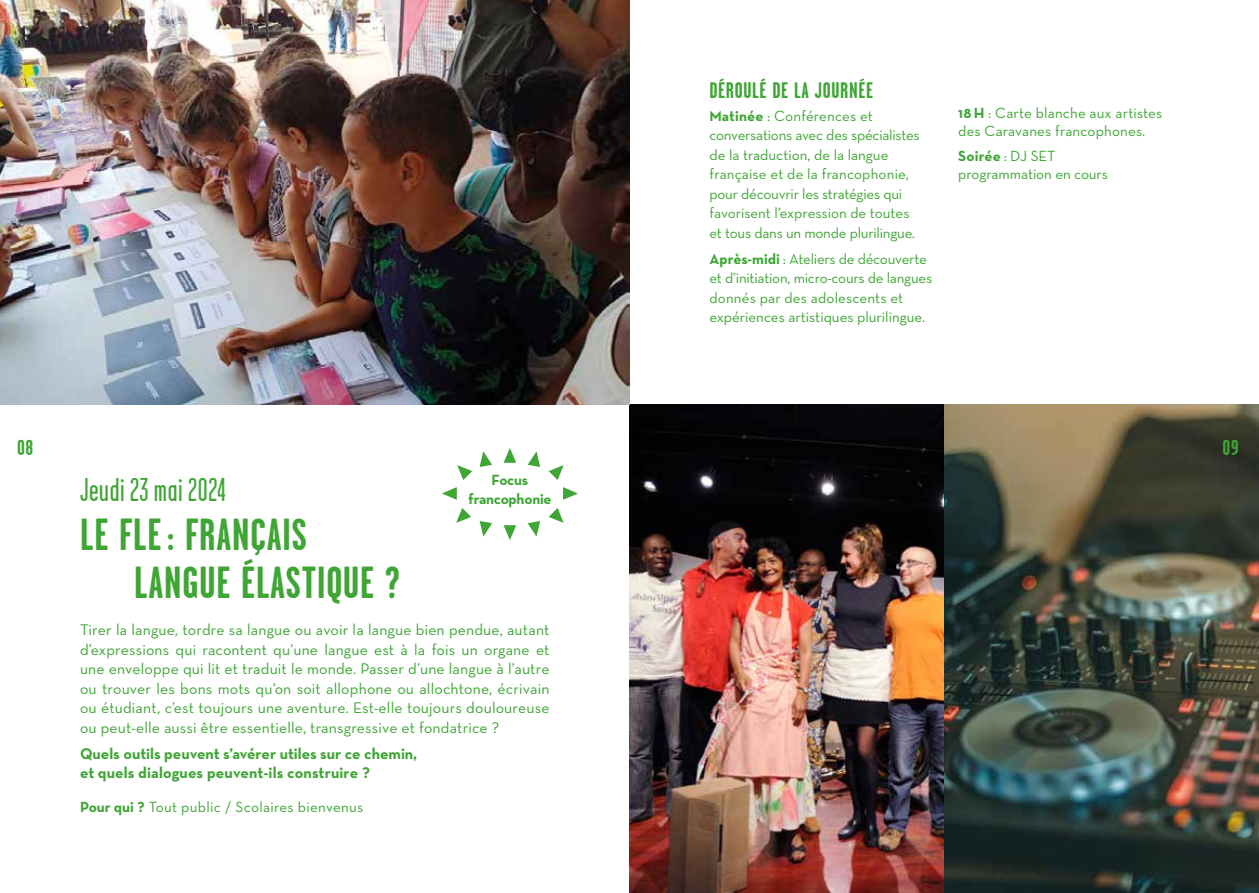
<style>
.page{position:relative;width:1259px;height:893px;background:#fff}
.page>*{position:absolute;margin:0;border:0;box-sizing:border-box;transform-origin:0 0}
.t1{font:700 45px/48px "Garage Gothic";letter-spacing:.02em;color:#3fa535}
.t2{font:33px "Garage Gothic";letter-spacing:.02em;color:#3fa535}
.t3{font:700 22.5px "Garage Gothic";letter-spacing:.03em;color:#3fa535}
.t4{font:700 21.75px "Garage Gothic";color:#3fa535}
.t5{font:15.75px/19.5px "Neutra Text";letter-spacing:.01em;color:#3fa535;text-align:justify}
.t6{font:700 15.75px/19.5px "Neutra Text";color:#3fa535}
.t7{font:15px/19.5px "Neutra Text";color:#3fa535}
.t8{font:15px "Neutra Text";letter-spacing:.02em;color:#3fa535}
.t9{font:700 15px/18.3px "Neutra Text";letter-spacing:-.015em;color:#3fa535;text-align:center}
.s1{font-weight:700}
</style>
<div class="page">
<img style="left:629px;top:405px;width:315px;height:488px">
<img style="left:0;top:0;width:629px;height:405px">
<img style="left:944px;top:405px;width:315px;height:488px">
<svg style="left:503px;top:448px;width:13px;height:15px"></svg>
<svg style="left:503px;top:525px;width:13px;height:15px"></svg>
<svg style="left:442px;top:487px;width:15px;height:13px"></svg>
<svg style="left:563px;top:487px;width:15px;height:13px"></svg>
<svg style="left:457px;top:465px;width:15px;height:15px"></svg>
<svg style="left:456px;top:508px;width:15px;height:15px"></svg>
<svg style="left:548px;top:465px;width:15px;height:15px"></svg>
<svg style="left:548px;top:508px;width:15px;height:15px"></svg>
<svg style="left:479px;top:451px;width:13px;height:16px"></svg>
<svg style="left:479px;top:521px;width:13px;height:16px"></svg>
<svg style="left:528px;top:451px;width:12px;height:16px"></svg>
<svg style="left:528px;top:521px;width:12px;height:16px"></svg>
<h3 class="t4" style="left:17px;top:436px;width:18px">08</h3>
<h2 class="t2" style="left:80px;top:473px;width:147px">Jeudi 23 mai 2024</h2>
<h1 class="t1" style="left:134px;top:511px;width:267px;text-indent:-54px">LE FLE: FRANÇAIS<br>LANGUE ÉLASTIQUE ?</h1>
<p class="t9" style="left:468px;top:471px;width:85px">Focus francophonie</p>
<p class="t5" style="left:80px;top:620px;width:471px">Tirer la langue, tordre sa langue ou avoir la langue bien pendue, autant d’expressions qui racontent qu’une langue est à la fois un organe et une enveloppe qui lit et traduit le monde. Passer d’une langue à l’autre ou trouver les bons mots qu’on soit allophone ou allochtone, écrivain ou étudiant, c’est toujours une aventure. Est-elle toujours douloureuse ou peut-elle aussi être essentielle, transgressive et fondatrice ?</p>
<p class="t6" style="left:80px;top:743px;width:339px">Quels outils peuvent s’avérer utiles sur ce chemin, et quels dialogues peuvent-ils construire ?</p>
<p class="t8" style="left:80px;top:798px;width:285px"><span class="s1">Pour qui ?</span> Tout public / Scolaires bienvenus</p>
<h3 class="t3" style="left:709px;top:78px;width:165px">DÉROULÉ DE LA JOURNÉE</h3>
<p class="t7" style="left:709px;top:106px;width:212px"><span class="s1">Matinée</span> : Conférences et conversations avec des spécialistes de la traduction, de la langue française et de la francophonie, pour découvrir les stratégies qui favorisent l’expression de toutes et tous dans un monde plurilingue.</p>
<p class="t7" style="left:709px;top:249px;width:224px"><span class="s1">Après-midi</span> : Ateliers de découverte et d’initiation, micro-cours de langues donnés par des adolescents et expériences artistiques plurilingue.</p>
<p class="t7" style="left:958px;top:104px;width:205px;line-height:18px"><span class="s1">18 H</span> : Carte blanche aux artistes des Caravanes francophones.</p>
<p class="t7" style="left:958px;top:146px;width:151px;line-height:18px"><span class="s1">Soirée</span> : DJ SET programmation en cours</p>
<h3 class="t4" style="left:1222px;top:436px;width:17px">09</h3>
</div>
